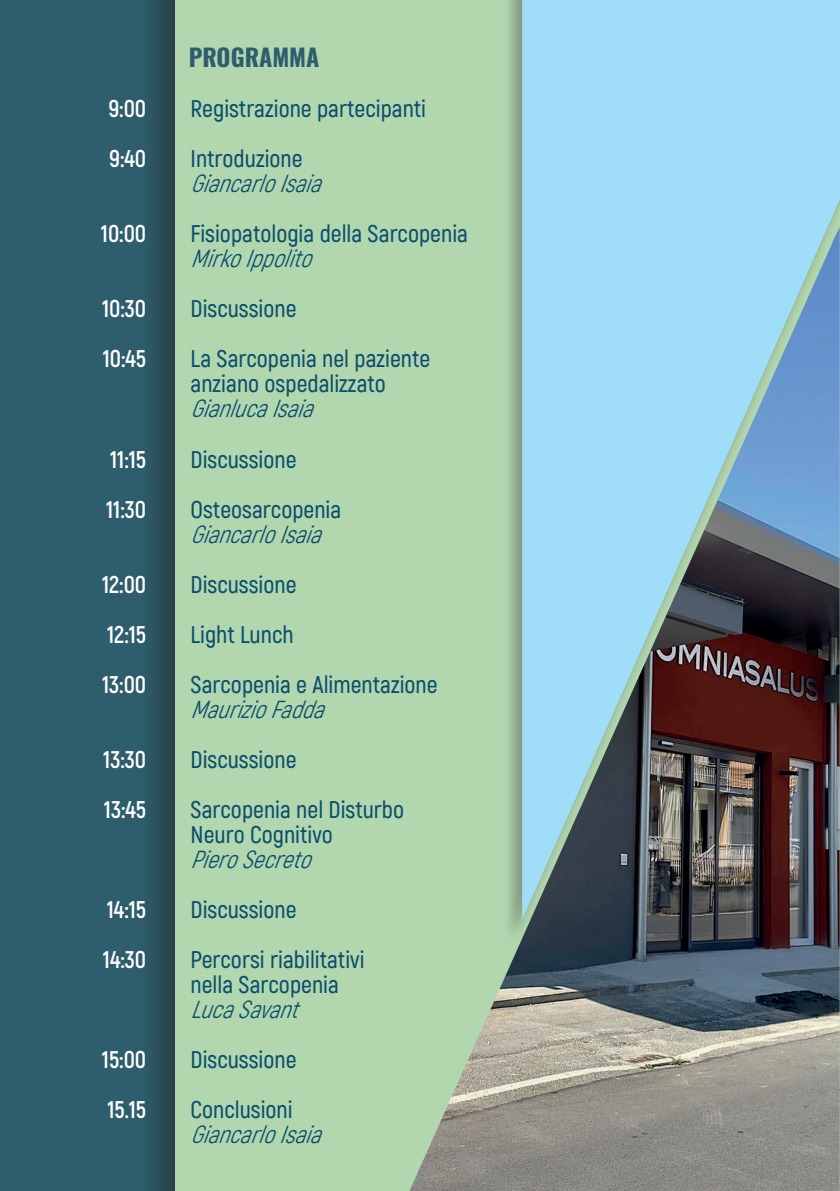
<style>
.page{position:relative;width:840px;height:1191px;background:#fff}
.page>*{position:absolute;margin:0;border:0;box-sizing:border-box;transform-origin:0 0}
.t1{font:600 24px/50px "Akrobat";color:#0b4e6d}
.t2{font:italic 24px "Akrobat";color:#0b4e6d}
.t3{font:700 24px/50px "Akrobat";color:#fff}
.t4{font:700 24px "Oswald";color:#2e5e6d}
</style>
<div class="page">
<div style="left:0;top:0;width:185px;height:1191px;background:#2e5e6d"></div>
<div style="left:135px;top:0;width:704px;height:1191px;background:#231f20;opacity:.52"></div>
<div style="left:176px;top:0;width:663px;height:1191px;background:#b2d7af"></div>
<svg style="left:409px;top:945px;width:423px;height:246px;background:#8c938a"></svg>
<div style="left:502px;top:0;width:337px;height:945px;background:#231f20;opacity:.32"></div>
<svg style="left:522px;top:0;width:317px;height:919px;background:#81a8bc"></svg>
<p class="t3" style="left:108px;top:84px;width:39px">9:00<br>9:40</p>
<p class="t3" style="left:101px;top:209px;width:47px">10:00</p>
<p class="t3" style="left:102px;top:284px;width:46px">10:30<br>10:45</p>
<p class="t3" style="left:106px;top:434px;width:41px">11:15<br>11:30</p>
<p class="t3" style="left:102px;top:559px;width:46px;text-align:justify">12:00<br>12:15<br>13:00</p>
<p class="t3" style="left:103px;top:734px;width:44px">13:30<br>13:45</p>
<p class="t3" style="left:103px;top:884px;width:45px">14:15<br>14:30</p>
<p class="t3" style="left:102px;top:1034px;width:46px">15:00<br>15.15</p>
<p class="t4" style="left:189px;top:45px;width:132px">PROGRAMMA</p>
<p class="t1" style="left:190px;top:84px;width:237px">Registrazione partecipanti<br>Introduzione</p>
<p class="t2" style="left:190px;top:170px;width:141px">GiancarloIsaia</p>
<p class="t1" style="left:190px;top:209px;width:279px">Fisiopatologia della Sarcopenia</p>
<p class="t2" style="left:190px;top:245px;width:132px">MirkoIppolito</p>
<p class="t1" style="left:190px;top:284px;width:241px">Discussione<br>La Sarcopenia nel paziente</p>
<p class="t1" style="left:190px;top:359px;width:197px">anziano ospedalizzato</p>
<p class="t2" style="left:190px;top:395px;width:134px">GianlucaIsaia</p>
<p class="t1" style="left:190px;top:434px;width:152px">Discussione<br>Osteosarcopenia</p>
<p class="t2" style="left:190px;top:520px;width:141px">GiancarloIsaia</p>
<p class="t1" style="left:190px;top:559px;width:248px">Discussione<br>Light Lunch<br>Sarcopenia e Alimentazione</p>
<p class="t2" style="left:190px;top:695px;width:144px">MaurizioFadda</p>
<p class="t1" style="left:190px;top:734px;width:215px">Discussione<br>Sarcopenia nel Disturbo</p>
<p class="t1" style="left:190px;top:809px;width:144px">Neuro Cognitivo</p>
<p class="t2" style="left:190px;top:845px;width:131px">PieroSecreto</p>
<p class="t1" style="left:190px;top:884px;width:175px">Discussione<br>Percorsi riabilitativi</p>
<p class="t1" style="left:190px;top:959px;width:150px">nella Sarcopenia</p>
<p class="t2" style="left:190px;top:995px;width:118px">LucaSavant</p>
<p class="t1" style="left:190px;top:1034px;width:107px">Discussione<br>Conclusioni</p>
<p class="t2" style="left:190px;top:1120px;width:141px">GiancarloIsaia</p>
</div>
